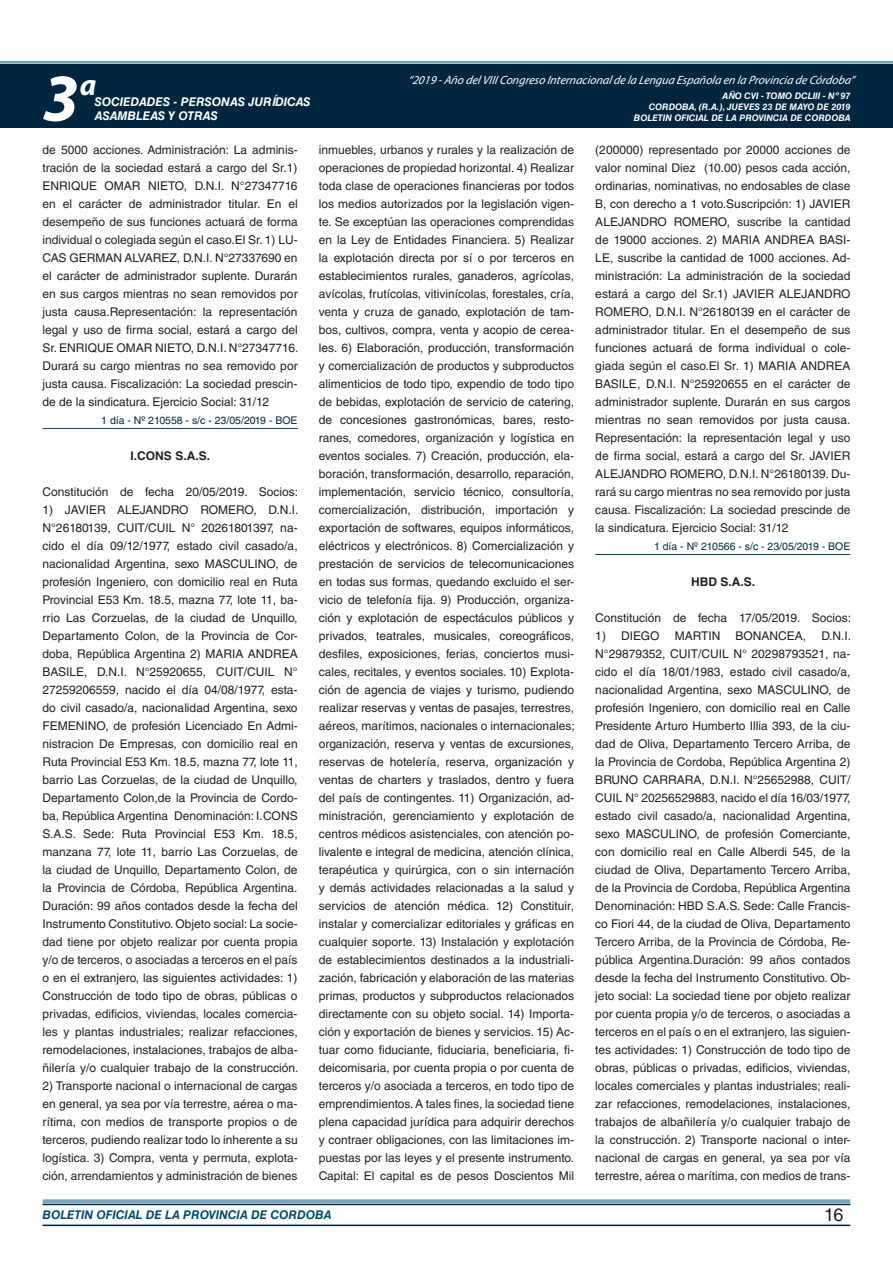
<style>
.page{position:relative;width:893px;height:1263px;background:#fff}
.page>*{position:absolute;margin:0;border:0;box-sizing:border-box;transform-origin:0 0}
.t1{font:italic 700 67.5px "Myriad Pro";color:#fff}
.t2{font:italic 700 30px "Myriad Pro";color:#fff}
.t3{font:18px "Helvetica LT Std";color:#231f20}
.t4{font:12px/18px "Helvetica LT Std";color:#231f20;text-align:justify}
.t5{font:italic 12px "Myriad Pro";color:#fff}
.t6{font:italic 700 12px "Helvetica LT Std";color:#fff}
.t7{font:italic 700 12px "Helvetica LT Std";color:#004b6c}
.t8{font:700 12px "Helvetica LT Std";color:#231f20}
.t9{font:10.5px "Helvetica LT Std";color:#00263f}
.t10{font:italic 700 9px/10.8px "Helvetica LT Std";color:#fff;text-align:right}
</style>
<div class="page">
<div style="left:0;top:61px;width:893px;height:6px;background:#fff;opacity:.75"></div>
<div style="left:0;top:64px;width:893px;height:64px;background:#00263f"></div>
<hr style="left:43px;top:1224px;width:807px;height:2px;background:#00263f">
<div style="left:42px;top:1198px;width:809px;height:8px;background:#fff;opacity:.75"></div>
<hr style="left:43px;top:428px;width:255px;height:1px;background:#004b6c">
<hr style="left:595px;top:554px;width:255px;height:1px;background:#004b6c">
<h2 class="t2" style="left:80px;top:66px;width:18px">a</h2>
<p class="t5" style="left:408px;top:72px;width:448px">“2019 -Año delVIIICongreso Internacionalde la Lengua Esp añola en la Provincia de Córdoba”</p>
<h1 class="t1" style="left:43px;top:54px;width:38px">3</h1>
<p class="t10" style="left:634px;top:91px;width:218px">AÑO CVI - TOMO DCLIII - Nº 97<br>CORDOBA, (R.A.), JUEVES 23 DE MAYO DE 2019<br>BOLETIN OFICIAL DE LA PROVINCIA DE CORDOBA</p>
<p class="t6" style="left:95px;top:94px;width:217px">SOCIEDADES - PERSONAS JURÍDICAS</p>
<p class="t6" style="left:95px;top:109px;width:125px">ASAMBLEAS Y OTRAS</p>
<p class="t4" style="left:43px;top:141px;width:257px">de 5000 acciones. Administración: La adminis&shy;tración de la sociedad estará a cargo del Sr.1)<br>ENRIQUE OMAR NIETO, D.N.I. N°27347716 en el carácter de administrador titular. En el desempeño de sus funciones actuará de forma individual o colegiada según el caso.El Sr. 1) LU-CAS GERMAN ALVAREZ, D.N.I. N°27337690 en el carácter de administrador suplente. Durarán en sus cargos mientras no sean removidos por justa causa.Representación: la representación legal y uso de firma social, estará a cargo del Sr. ENRIQUE OMAR NIETO, D.N.I. N°27347716.<br>Durará su cargo mientras no sea removido por justa causa. Fiscalización: La sociedad prescin&shy;de de la sindicatura. Ejercicio Social: 31/12</p>
<p class="t9" style="left:101px;top:414px;width:198px">1 día - Nº 210558 - s/c - 23/05/2019 - BOE</p>
<p class="t8" style="left:131px;top:448px;width:25px">I.CONS</p>
<p class="t8" style="left:175px;top:448px;width:36px">S.A.S.</p>
<p class="t4" style="left:43px;top:483px;width:257px">Constitución de fecha 20/05/2019. Socios:</p>
<p class="t4" style="left:43px;top:501px;width:257px">1) JAVIER ALEJANDRO ROMERO, D.N.I.<br>N°26180139, CUIT/CUIL N° 20261801397, na&shy;cido el día 09/12/1977, estado civil casado/a, nacionalidad Argentina, sexo MASCULINO, de profesión Ingeniero, con domicilio real en Ruta Provincial E53 Km. 18.5, mazna 77, lote 11, ba&shy;rrio Las Corzuelas, de la ciudad de Unquillo, Departamento Colon, de la Provincia de Cor&shy;doba, República Argentina 2) MARIA ANDREA BASILE, D.N.I. N°25920655, CUIT/CUIL N° 27259206559, nacido el día 04/08/1977, esta&shy;do civil casado/a, nacionalidad Argentina, sexo FEMENINO, de profesión Licenciado En Admi&shy;nistracion De Empresas, con domicilio real en Ruta Provincial E53 Km. 18.5, mazna 77, lote 11, barrio Las Corzuelas, de la ciudad de Unquillo, Departamento Colon,de la Provincia de Cordo&shy;ba, República Argentina Denominación: I.CONS S.A.S. Sede: Ruta Provincial E53 Km. 18.5, manzana 77, lote 11, barrio Las Corzuelas, de la ciudad de Unquillo, Departamento Colon, de la Provincia de Córdoba, República Argentina.<br>Duración: 99 años contados desde la fecha del Instrumento Constitutivo. Objeto social: La socie&shy;dad tiene por objeto realizar por cuenta propia y/o de terceros, o asociadas a terceros en el país o en el extranjero, las siguientes actividades: 1)<br>Construcción de todo tipo de obras, públicas o privadas, edificios, viviendas, locales comercia&shy;les y plantas industriales; realizar refacciones, remodelaciones, instalaciones, trabajos de alba&shy;ñilería y/o cualquier trabajo de la construcción.</p>
<p class="t4" style="left:43px;top:1077px;width:257px">2) Transporte nacional o internacional de cargas en general, ya sea por vía terrestre, aérea o ma&shy;rítima, con medios de transporte propios o de terceros, pudiendo realizar todo lo inherente a su logística. 3) Compra, venta y permuta, explota&shy;ción, arrendamientos y administración de bienes</p>
<p class="t4" style="left:319px;top:141px;width:257px">inmuebles, urbanos y rurales y la realización de operaciones de propiedad horizontal. 4) Realizar toda clase de operaciones financieras por todos los medios autorizados por la legislación vigen&shy;te. Se exceptúan las operaciones comprendidas en la Ley de Entidades Financiera. 5) Realizar la explotación directa por sí o por terceros en establecimientos rurales, ganaderos, agrícolas, avícolas, frutícolas, vitivinícolas, forestales, cría, venta y cruza de ganado, explotación de tam&shy;bos, cultivos, compra, venta y acopio de cerea&shy;les. 6) Elaboración, producción, transformación y comercialización de productos y subproductos alimenticios de todo tipo, expendio de todo tipo de bebidas, explotación de servicio de catering, de concesiones gastronómicas, bares, resto&shy;ranes, comedores, organización y logística en eventos sociales. 7) Creación, producción, ela&shy;boración, transformación, desarrollo, reparación, implementación, servicio técnico, consultoría, comercialización, distribución, importación y exportación de softwares, equipos informáticos, eléctricos y electrónicos. 8) Comercialización y prestación de servicios de telecomunicaciones en todas sus formas, quedando excluido el ser&shy;vicio de telefonía fija. 9) Producción, organiza&shy;ción y explotación de espectáculos públicos y privados, teatrales, musicales, coreográficos, desfiles, exposiciones, ferias, conciertos musi&shy;cales, recitales, y eventos sociales. 10) Explota&shy;ción de agencia de viajes y turismo, pudiendo realizar reservas y ventas de pasajes, terrestres, aéreos, marítimos, nacionales o internacionales; organización, reserva y ventas de excursiones, reservas de hotelería, reserva, organización y ventas de charters y traslados, dentro y fuera del país de contingentes. 11) Organización, ad&shy;ministración, gerenciamiento y explotación de centros médicos asistenciales, con atención po&shy;livalente e integral de medicina, atención clínica, terapéutica y quirúrgica, con o sin internación y demás actividades relacionadas a la salud y servicios de atención médica. 12) Constituir, instalar y comercializar editoriales y gráficas en cualquier soporte. 13) Instalación y explotación de establecimientos destinados a la industriali&shy;zación, fabricación y elaboración de las materias primas, productos y subproductos relacionados directamente con su objeto social. 14) Importa&shy;ción y exportación de bienes y servicios. 15) Ac&shy;tuar como fiduciante, fiduciaria, beneficiaria, fi&shy;deicomisaria, por cuenta propia o por cuenta de terceros y/o asociada a terceros, en todo tipo de emprendimientos. A tales fines, la sociedad tiene plena capacidad jurídica para adquirir derechos y contraer obligaciones, con las limitaciones im&shy;puestas por las leyes y el presente instrumento.<br>Capital: El capital es de pesos Doscientos Mil</p>
<p class="t4" style="left:595px;top:141px;width:257px">(200000) representado por 20000 acciones de valor nominal Diez (10.00) pesos cada acción, ordinarias, nominativas, no endosables de clase B, con derecho a 1 voto.Suscripción: 1) JAVIER ALEJANDRO ROMERO, suscribe la cantidad de 19000 acciones. 2) MARIA ANDREA BASI-LE, suscribe la cantidad de 1000 acciones. Ad&shy;ministración: La administración de la sociedad estará a cargo del Sr.1) JAVIER ALEJANDRO ROMERO, D.N.I. N°26180139 en el carácter de administrador titular. En el desempeño de sus funciones actuará de forma individual o cole&shy;giada según el caso.El Sr. 1) MARIA ANDREA BASILE, D.N.I. N°25920655 en el carácter de administrador suplente. Durarán en sus cargos mientras no sean removidos por justa causa.<br>Representación: la representación legal y uso de firma social, estará a cargo del Sr. JAVIER ALEJANDRO ROMERO, D.N.I. N°26180139. Du&shy;rará su cargo mientras no sea removido por justa causa. Fiscalización: La sociedad prescinde de la sindicatura. Ejercicio Social: 31/12</p>
<p class="t9" style="left:654px;top:540px;width:198px">1 día - Nº 210566 - s/c - 23/05/2019 - BOE</p>
<p class="t8" style="left:691px;top:574px;width:66px">HBD S.A.S.</p>
<p class="t4" style="left:595px;top:609px;width:257px">Constitución de fecha 17/05/2019. Socios:</p>
<p class="t4" style="left:595px;top:627px;width:66px">1) DIEGO</p>
<p class="t4" style="left:675px;top:627px;width:47px">MARTIN</p>
<p class="t4" style="left:735px;top:627px;width:72px">BONANCEA,</p>
<p class="t4" style="left:595px;top:627px;width:257px;text-indent:226px">D.N.I.<br>N°29879352, CUIT/CUIL N° 20298793521, na&shy;cido el día 18/01/1983, estado civil casado/a, nacionalidad Argentina, sexo MASCULINO, de profesión Ingeniero, con domicilio real en Calle Presidente Arturo Humberto Illia 393, de la ciu&shy;dad de Oliva, Departamento Tercero Arriba, de la Provincia de Cordoba, República Argentina 2)<br>BRUNO CARRARA, D.N.I. N°25652988, CUIT/ CUIL N° 20256529883, nacido el día 16/03/1977, estado civil casado/a, nacionalidad Argentina, sexo MASCULINO, de profesión Comerciante, con domicilio real en Calle Alberdi 545, de la ciudad de Oliva, Departamento Tercero Arriba, de la Provincia de Cordoba, República Argentina Denominación: HBD S.A.S. Sede: Calle Francis&shy;co Fiori 44, de la ciudad de Oliva, Departamento Tercero Arriba, de la Provincia de Córdoba, Re&shy;pública Argentina.Duración: 99 años contados desde la fecha del Instrumento Constitutivo. Ob&shy;jeto social: La sociedad tiene por objeto realizar por cuenta propia y/o de terceros, o asociadas a terceros en el país o en el extranjero, las siguien&shy;tes actividades: 1) Construcción de todo tipo de obras, públicas o privadas, edificios, viviendas, locales comerciales y plantas industriales; reali&shy;zar refacciones, remodelaciones, instalaciones, trabajos de albañilería y/o cualquier trabajo de la construcción. 2) Transporte nacional o inter&shy;nacional de cargas en general, ya sea por vía terrestre, aérea o marítima, con medios de trans-</p>
<p class="t7" style="left:43px;top:1208px;width:290px">BOLETIN OFICIAL DE LA PROVINCIA DE CORDOBA</p>
<h3 class="t3" style="left:824px;top:1204px;width:21px">16</h3>
</div>
